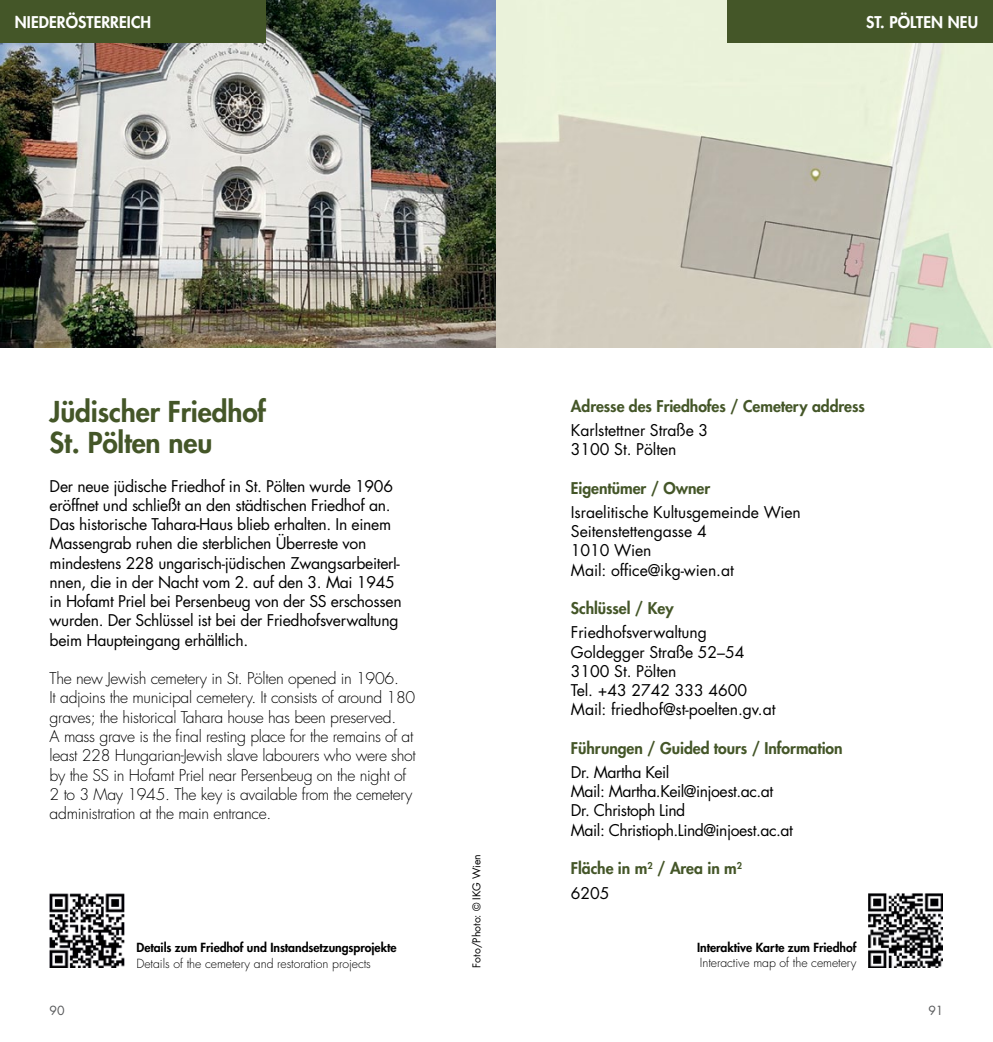
<style>
.page{position:relative;width:993px;height:1042px;background:#fff}
.page>*{position:absolute;margin:0;border:0;box-sizing:border-box;transform-origin:0 0}
.t1{font:800 28px/31.5px "Futura Std";letter-spacing:-.005em;color:#445628}
.t2{font:15.75px/19.2px "Futura Std";letter-spacing:-.02em;color:#000}
.t3{font:300 15.75px/19.2px "Futura Std";letter-spacing:-.02em;color:#000}
.t4{font:800 15.75px/24.3px "Futura Std";letter-spacing:-.005em;color:#445628}
.t5{font:800 15.75px "Futura Std";letter-spacing:.005em;color:#fff}
.t6{font:800 12.25px "Futura Std";letter-spacing:-.005em;color:#000}
.t7{font:300 12.25px "Futura Std";letter-spacing:-.005em;color:#000}
.t8{font:12.25px "Futura Std";color:#58595b}
.t9{font:10.5px "Futura Std";letter-spacing:-.005em;color:#000}
.s1{font-weight:400;color:#000}
</style>
<div class="page">
<img style="left:0;top:0;width:496px;height:347px">
<div style="left:0;top:0;width:265px;height:42px;background:#445628"></div>
<img style="left:50px;top:893px;width:74px;height:74px">
<svg style="left:496px;top:0;width:496px;height:347px;background:#d8d9c8"></svg>
<div style="left:727px;top:0;width:265px;height:42px;background:#445628"></div>
<img style="left:868px;top:893px;width:74px;height:74px">
<p class="t5" style="left:15px;top:12px;width:138px">NI EDERÖSTERREICH</p>
<p class="t5" style="left:865px;top:12px;width:113px">ST. PÖLTEN NEU</p>
<h1 class="t1" style="left:50px;top:396px;width:218px">Jüdischer Friedhof<br>St. Pölten neu</h1>
<p class="t2" style="left:50px;top:476px;width:353px">Der neue jüdische Friedhof in St. Pölten wurde 1906 eröffnet und schließt an den städtischen Friedhof an.<br>Das historische Tahara-Haus blieb erhalten. In einem Massengrab ruhen die sterblichen Überreste von mindestens 228 ungarisch-jüdischen ZwangsarbeiterI&shy;nnen, die in der Nacht vom 2. auf den 3. Mai 1945 in Hofamt Priel bei Persenbeug von der SS erschossen wurden. Der Schlüssel ist bei der Friedhofsverwaltung beim Haupteingang erhältlich.</p>
<p class="t3" style="left:50px;top:669px;width:367px">The new Jewish cemetery in St. Pölten opened in 1906.<br>It adjoins the municipal cemetery. It consists of around 180 graves; the historical Tahara house has been preserved.<br>A mass grave is the final resting place for the remains of at least 228 Hungarian-Jewish slave labourers who were shot by the SS in Hofamt Priel near Persenbeug on the night of 2 to 3 May 1945. The key is available from the cemetery administration at the main entrance.</p>
<p class="t6" style="left:136px;top:939px;width:261px">Details zum Friedhof und Instandsetzungsprojekte</p>
<p class="t7" style="left:136px;top:955px;width:236px">Details of the cemetery and restoration projects</p>
<p class="t9" style="left:469px;top:967px;width:115px;rotate:-90deg">Foto/Photo: © IKG Wien</p>
<p class="t4" style="left:570px;top:394px;width:295px">Adresse des Friedhofes / Cemetery address</p>
<p class="t2" style="left:570px;top:420px;width:139px">Karlstettner Straße 3<br>3100 St. Pölten</p>
<p class="t4" style="left:570px;top:475px;width:141px">Eigentümer / Owner</p>
<p class="t2" style="left:570px;top:502px;width:231px">Israelitische Kultusgemeinde Wien<br>Seitenstettengasse 4<br>1010 Wien<br>Mail: office@ikg-wien.at</p>
<p class="t4" style="left:570px;top:596px;width:104px">Schlüssel / Key</p>
<p class="t2" style="left:570px;top:623px;width:206px">Friedhofsverwaltung<br>Goldegger Straße 52–54<br>3100 St. Pölten<br>Tel. +43 2742 333 4600<br>Mail: friedhof@st-poelten.gv.at</p>
<p class="t4" style="left:570px;top:736px;width:273px">Führungen / Guided tours / Information</p>
<p class="t2" style="left:570px;top:763px;width:223px">Dr. Martha Keil<br>Mail: Martha.Keil@injoest.ac.at<br>Dr. Christoph Lind<br>Mail: Christioph.Lind@injoest.ac.at</p>
<p class="t4" style="left:570px;top:856px;width:172px">Fläche in m<sup>2</sup> / Area in m<sup>2<br></sup><span class="s1">6205</span></p>
<p class="t6" style="left:697px;top:939px;width:161px">Interaktive Karte zum Friedhof</p>
<p class="t7" style="left:699px;top:955px;width:158px">Interactive map of the cemetery</p>
<p class="t8" style="left:50px;top:1002px;width:16px">90</p>
<p class="t8" style="left:928px;top:1002px;width:16px">91</p>
</div>
